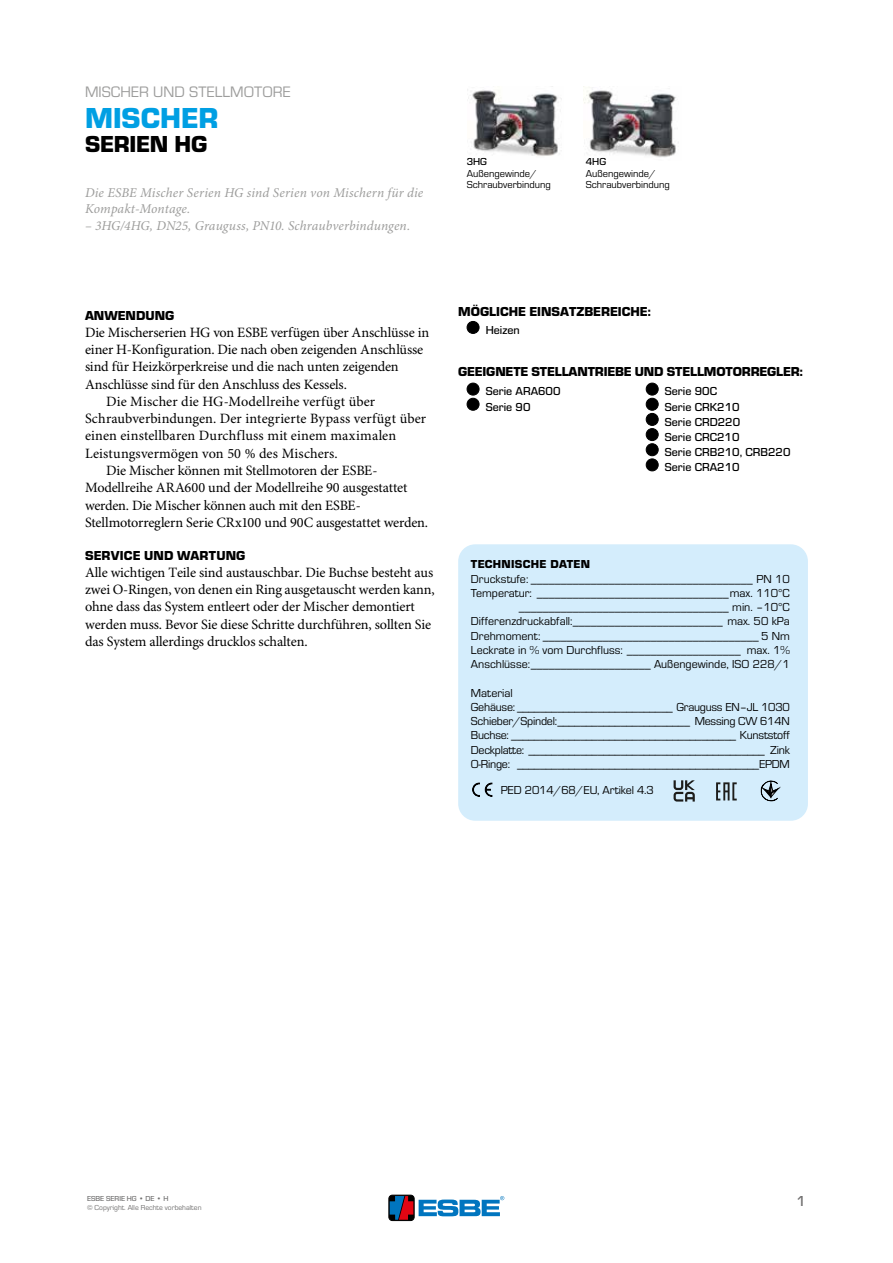
<style>
.page{position:relative;width:893px;height:1263px;background:#fff}
.page>*{position:absolute;margin:0;border:0;box-sizing:border-box;transform-origin:0 0}
.t1{font:700 30px "ESBE Eurostile";color:#009fe3}
.t2{font:700 24px "ESBE Eurostile";letter-spacing:-.01em;color:#000}
.t3{font:15.75px "ESBE Eurostile";color:#9d9d9c}
.t4{font:500 15px "ESBE Eurostile";color:#706f6f}
.t5{font:14.25px/17.2px "Minion Pro";letter-spacing:-.01em;color:#000}
.t6{font:italic 13.5px/16.5px "Minion Pro";letter-spacing:.01em;color:#9d9d9c}
.t7{font:700 13.5px "ESBE Eurostile";color:#000}
.t8{font:12px/14.2px "ESBE Eurostile";color:#000;text-align:right}
.t9{font:12px/14.2px "ESBE Eurostile";letter-spacing:-.02em;color:#000}
.t10{font:500 12px/15.1px "ESBE Eurostile";color:#000}
.t11{font:700 12px "ESBE Eurostile";letter-spacing:.025em;color:#000}
.t12{font:10.5px/10.5px "ESBE Eurostile";color:#000}
.t13{font:500 10.5px "ESBE Eurostile";color:#000}
.t14{font:7.5px "ESBE Eurostile";color:#706f6f}
.t15{font:500 7.5px "ESBE Eurostile";color:#706f6f}
</style>
<div class="page">
<div style="left:458px;top:544px;width:350px;height:277px;background:#d4edfc;border-radius:17px"></div>
<img style="left:467px;top:89px;width:95px;height:67px">
<img style="left:584px;top:87px;width:95px;height:71px">
<div style="left:467px;top:321px;width:12px;height:12px;background:#000;border-radius:50%"></div>
<div style="left:467px;top:321px;width:12px;height:13px;border:1px solid #000;border-radius:50%"></div>
<div style="left:467px;top:383px;width:12px;height:12px;background:#000;border-radius:50%"></div>
<div style="left:467px;top:383px;width:12px;height:12px;border:1px solid #000;border-radius:50%"></div>
<div style="left:467px;top:398px;width:12px;height:12px;background:#000;border-radius:50%"></div>
<div style="left:467px;top:398px;width:12px;height:13px;border:1px solid #000;border-radius:50%"></div>
<div style="left:646px;top:383px;width:12px;height:12px;background:#000;border-radius:50%"></div>
<div style="left:646px;top:383px;width:13px;height:12px;border:1px solid #000;border-radius:50%"></div>
<div style="left:646px;top:398px;width:12px;height:12px;background:#000;border-radius:50%"></div>
<div style="left:646px;top:398px;width:13px;height:13px;border:1px solid #000;border-radius:50%"></div>
<div style="left:646px;top:413px;width:12px;height:12px;background:#000;border-radius:50%"></div>
<div style="left:646px;top:413px;width:13px;height:13px;border:1px solid #000;border-radius:50%"></div>
<div style="left:646px;top:429px;width:12px;height:12px;background:#000;border-radius:50%"></div>
<div style="left:646px;top:428px;width:13px;height:13px;border:1px solid #000;border-radius:50%"></div>
<div style="left:646px;top:444px;width:12px;height:12px;background:#000;border-radius:50%"></div>
<div style="left:646px;top:443px;width:13px;height:13px;border:1px solid #000;border-radius:50%"></div>
<div style="left:646px;top:459px;width:12px;height:12px;background:#000;border-radius:50%"></div>
<div style="left:646px;top:458px;width:13px;height:13px;border:1px solid #000;border-radius:50%"></div>
<svg style="left:716px;top:782px;width:21px;height:18px"></svg>
<svg style="left:674px;top:780px;width:21px;height:21px"></svg>
<svg style="left:472px;top:782px;width:21px;height:15px"></svg>
<svg style="left:760px;top:780px;width:18px;height:21px"></svg>
<div style="left:389px;top:1195px;width:25px;height:25px;border:1px solid #000;border-radius:4px"></div>
<svg style="left:390px;top:1196px;width:23px;height:24px"></svg>
<svg style="left:419px;top:1196px;width:85px;height:20px"></svg>
<p class="t3" style="left:85px;top:83px;width:207px">MISCHER UND STELLMOTORE</p>
<h1 class="t1" style="left:85px;top:102px;width:135px">MISCHER</h1>
<h2 class="t2" style="left:85px;top:131px;width:124px">SERIEN HG</h2>
<p class="t6" style="left:85px;top:185px;width:340px">Die ESBE Mischer Serien HG sind Serien von Mischern für die<br>Kompakt-Montage.</p>
<p class="t6" style="left:85px;top:218px;width:327px">– 3HG/4HG, DN25, Grauguss, PN10. Schraubverbindungen.</p>
<p class="t13" style="left:467px;top:156px;width:22px">3HG</p>
<p class="t13" style="left:586px;top:156px;width:22px">4HG</p>
<p class="t12" style="left:467px;top:169px;width:86px">Außengewinde/<br>Schraubverbindung</p>
<p class="t12" style="left:586px;top:169px;width:86px">Außengewinde/<br>Schraubverbindung</p>
<p class="t7" style="left:85px;top:308px;width:91px">ANWENDUNG</p>
<p class="t5" style="left:85px;top:324px;width:346px">Die Mischerserien HG von ESBE verfügen über Anschlüsse in</p>
<p class="t5" style="left:85px;top:342px;width:340px">einer H-Konfiguration. Die nach oben zeigenden Anschlüsse</p>
<p class="t5" style="left:85px;top:359px;width:315px">sind für Heizkörperkreise und die nach unten zeigenden</p>
<p class="t5" style="left:85px;top:376px;width:263px">Anschlüsse sind für den Anschluss des Kessels.</p>
<p class="t5" style="left:106px;top:393px;width:270px">Die Mischer die HG-Modellreihe verfügt über</p>
<p class="t5" style="left:85px;top:411px;width:343px">Schraubverbindungen. Der integrierte Bypass verfügt über</p>
<p class="t5" style="left:85px;top:428px;width:313px">einen einstellbaren Durchfluss mit einem maximalen</p>
<p class="t5" style="left:85px;top:445px;width:254px">Leistungsvermögen von 50 % des Mischers.</p>
<p class="t5" style="left:106px;top:462px;width:273px">Die Mischer können mit Stellmotoren der ESBE-</p>
<p class="t5" style="left:85px;top:480px;width:324px">Modellreihe ARA600 und der Modellreihe 90 ausgestattet</p>
<p class="t5" style="left:85px;top:497px;width:277px">werden. Die Mischer können auch mit den ESBE-</p>
<p class="t5" style="left:85px;top:514px;width:344px">Stellmotorreglern Serie CRx100 und 90C ausgestattet werden.</p>
<p class="t7" style="left:85px;top:548px;width:162px">SERVICE UND WARTUNG</p>
<p class="t5" style="left:85px;top:564px;width:351px">Alle wichtigen Teile sind austauschbar. Die Buchse besteht aus zwei O-Ringen, von denen ein Ring ausgetauscht werden kann, ohne dass das System entleert oder der Mischer demontiert werden muss. Bevor Sie diese Schritte durchführen, sollten Sie das System allerdings drucklos schalten.</p>
<p class="t7" style="left:458px;top:304px;width:194px">MÖGLICHE EINSATZBEREICHE:</p>
<p class="t10" style="left:486px;top:322px;width:35px">Heizen</p>
<p class="t7" style="left:458px;top:364px;width:346px">GEEIGNETE STELLANTRIEBE UND STELLMOTORREGLER:</p>
<p class="t10" style="left:486px;top:384px;width:76px">Serie ARA600<br>Serie 90</p>
<p class="t10" style="left:665px;top:384px;width:127px">Serie 90C<br>Serie CRK210<br>Serie CRD220<br>Serie CRC210<br>Serie CRB210, CRB220<br>Serie CRA210</p>
<p class="t11" style="left:471px;top:558px;width:121px">TECHNISCHE DATEN</p>
<p class="t8" style="left:471px;top:572px;width:320px">Druckstufe: _____________________________________ PN 10<br>Temperatur: ________________________________max. 110°C ___________________________________ min. –10°C Differenzdruckabfall:_________________________ max. 50 kPa Drehmoment: ____________________________________ 5 Nm Leckrate in % vom Durchfluss: ___________________ max. 1% Anschlüsse:____________________ Außengewinde, ISO 228/1</p>
<p class="t9" style="left:471px;top:686px;width:320px">Material<br>Gehäuse: ___________________________ Grauguss EN–JL 1030<br>Schieber/Spindel:_______________________ Messing CW 614N Buchse: _______________________________________ Kunststoff Deckplatte: _________________________________________ Zink O-Ringe: __________________________________________EPDM</p>
<p class="t8" style="left:501px;top:783px;width:155px">PED 2014/68/EU, Artikel 4.3</p>
<p class="t15" style="left:87px;top:1194px;width:83px">ESBE SERIE HG • DE • H</p>
<p class="t14" style="left:87px;top:1203px;width:116px">© Copyright. Alle Rechte vorbehalten</p>
<p class="t4" style="left:796px;top:1193px;width:11px">1</p>
</div>
